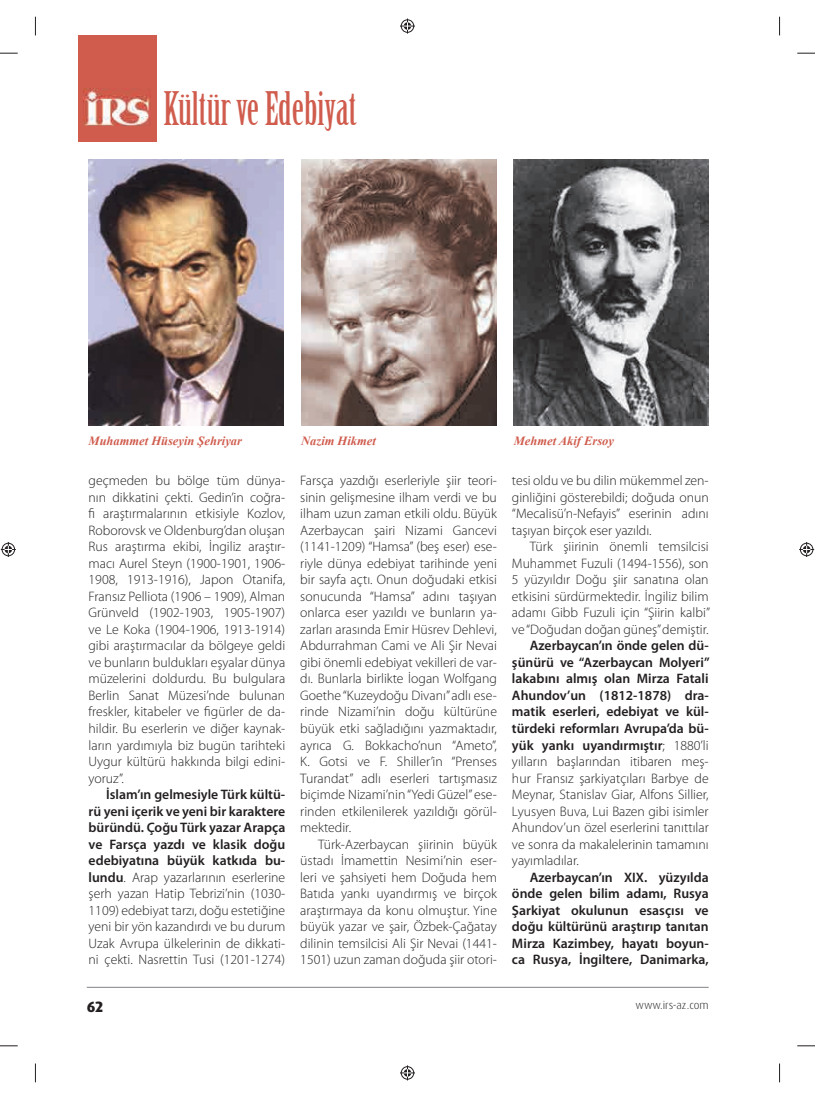
<style>
.page{position:relative;width:815px;height:1099px;background:#fff}
.page>*{position:absolute;margin:0;border:0;box-sizing:border-box;transform-origin:0 0}
.t1{font:45.12px "Birch Std";color:#d05c4d}
.t2{font:800 15px "Dax Pro";color:#231f20}
.t3{font:300 13.75px/16.5px "Myriad Pro";color:#231f20;text-align:justify}
.t4{font:600 13.75px/16.5px "Myriad Pro";color:#231f20;text-align:justify}
.t5{font:italic 700 12.5px "Times New Roman";color:#d05c4d}
.t6{font:300 11.25px "Dax Pro";color:#231f20}
.s1{font-weight:600}
</style>
<div class="page">
<hr style="left:87px;top:986px;width:622px;height:1px;background:#808285">
<img style="left:301px;top:160px;width:195px;height:266px">
<img style="left:514px;top:160px;width:195px;height:266px">
<img style="left:89px;top:160px;width:194px;height:266px">
<div style="left:79px;top:35px;width:78px;height:107px;background:#d05c4d"></div>
<img style="left:84px;top:89px;width:67px;height:36px">
<svg style="left:0;top:52px;width:18px;height:2px"></svg>
<svg style="left:797px;top:52px;width:18px;height:2px"></svg>
<svg style="left:0;top:1045px;width:18px;height:1px"></svg>
<svg style="left:797px;top:1045px;width:18px;height:1px"></svg>
<svg style="left:35px;top:17px;width:1px;height:18px"></svg>
<svg style="left:35px;top:1063px;width:1px;height:19px"></svg>
<svg style="left:779px;top:17px;width:1px;height:18px"></svg>
<svg style="left:779px;top:1063px;width:1px;height:19px"></svg>
<svg style="left:400px;top:19px;width:15px;height:15px"></svg>
<svg style="left:400px;top:1065px;width:15px;height:15px"></svg>
<svg style="left:1px;top:542px;width:15px;height:15px"></svg>
<svg style="left:799px;top:542px;width:15px;height:15px"></svg>
<h1 class="t1" style="left:164px;top:83px;width:195px">Kültür ve Edebiyat</h1>
<p class="t5" style="left:89px;top:432px;width:155px">Muhammet Hüseyin Şehriyar</p>
<p class="t5" style="left:301px;top:432px;width:76px">Nazim Hikmet</p>
<p class="t5" style="left:514px;top:432px;width:102px">Mehmet Akif Ersoy</p>
<p class="t3" style="left:89px;top:473px;width:198px">geçmeden bu bölge tüm dünya&shy;nın dikkatini çekti. Gedin’in coğra&shy;fi araştırmalarının etkisiyle Kozlov, Roborovsk ve Oldenburg’dan oluşan Rus araştırma ekibi, İngiliz araştır&shy;macı Aurel Steyn (1900-1901, 1906- 1908, 1913-1916), Japon Otanifa, Fransız Pelliota (1906 – 1909), Alman Grünveld (1902-1903, 1905-1907) ve Le Koka (1904-1906, 1913-1914) gibi araştırmacılar da bölgeye geldi ve bunların buldukları eşyalar dünya müzelerini doldurdu. Bu bulgulara Berlin Sanat Müzesi’nde bulunan freskler, kitabeler ve figürler de da&shy;hildir. Bu eserlerin ve diğer kaynak&shy;ların yardımıyla biz bugün tarihteki Uygur kültürü hakkında bilgi edini&shy;yoruz”.</p>
<p class="t3" style="left:89px;top:786px;width:198px;text-indent:18px"><span class="s1">İslam’ın gelmesiyle Türk kültü&shy;rü yeni içerik ve yeni bir karaktere büründü. Çoğu Türk yazar Arapça ve Farsça yazdı ve klasik doğu edebiyatına büyük katkıda bu&shy;lundu</span>. Arap yazarlarının eserlerine şerh yazan Hatip Tebrizi’nin (1030- 1109) edebiyat tarzı, doğu estetiğine yeni bir yön kazandırdı ve bu durum Uzak Avrupa ülkelerinin de dikkati&shy;ni çekti. Nasrettin Tusi (1201-1274)</p>
<p class="t3" style="left:300px;top:473px;width:198px">Farsça yazdığı eserleriyle şiir teori&shy;sinin gelişmesine ilham verdi ve bu ilham uzun zaman etkili oldu. Büyük Azerbaycan şairi Nizami Gancevi (1141-1209) “Hamsa” (beş eser) ese&shy;riyle dünya edebiyat tarihinde yeni bir sayfa açtı. Onun doğudaki etkisi sonucunda “Hamsa” adını taşıyan onlarca eser yazıldı ve bunların ya&shy;zarları arasında Emir Hüsrev Dehlevi, Abdurrahman Cami ve Ali Şir Nevai gibi önemli edebiyat vekilleri de var&shy;dı. Bunlarla birlikte İogan Wolfgang Goethe “Kuzeydoğu Divanı” adlı ese&shy;rinde Nizami’nin doğu kültürüne büyük etki sağladığını yazmaktadır, ayrıca G. Bokkacho’nun “Ameto”, K. Gotsi ve F. Shiller’in “Prenses Turandat” adlı eserleri tartışmasız biçimde Nizami’nin “Yedi Güzel” ese&shy;rinden etkilenilerek yazıldığı görül&shy;mektedir.</p>
<p class="t3" style="left:300px;top:836px;width:198px;text-indent:18px">Türk-Azerbaycan şiirinin büyük üstadı İmamettin Nesimi’nin eser&shy;leri ve şahsiyeti hem Doğuda hem Batıda yankı uyandırmış ve birçok araştırmaya da konu olmuştur. Yine büyük yazar ve şair, Özbek-Çağatay dilinin temsilcisi Ali Şir Nevai (1441- 1501) uzun zaman doğuda şiir otori-</p>
<p class="t3" style="left:512px;top:473px;width:198px">tesi oldu ve bu dilin mükemmel zen&shy;ginliğini gösterebildi; doğuda onun “Mecalisü’n-Nefayis” eserinin adını taşıyan birçok eser yazıldı.</p>
<p class="t3" style="left:512px;top:539px;width:200px;text-indent:18px">Türk şiirinin önemli temsilcisi Muhammet Fuzuli (1494-1556), son 5 yüzyıldır Doğu şiir sanatına olan etkisini sürdürmektedir. İngiliz bilim adamı Gibb Fuzuli için “Şiirin kalbi” ve “Doğudan doğan güneş” demiştir.</p>
<p class="t3" style="left:512px;top:638px;width:199px;text-indent:18px"><span class="s1">Azerbaycan’ın önde gelen dü&shy;şünürü ve “Azerbaycan Molyeri” lakabını almış olan Mirza Fatali Ahundov’un (1812-1878) dra&shy;matik eserleri, edebiyat ve kül&shy;türdeki reformları Avrupa’da bü&shy;yük yankı uyandırmıştır</span>; 1880’li yılların başlarından itibaren meş&shy;hur Fransız şarkiyatçıları Barbye de Meynar, Stanislav Giar, Alfons Sillier, Lyusyen Buva, Lui Bazen gibi isimler Ahundov’un özel eserlerini tanıttılar ve sonra da makalelerinin tamamını yayımladılar.</p>
<p class="t4" style="left:512px;top:868px;width:198px;text-indent:18px">Azerbaycan’ın XIX. yüzyılda önde gelen bilim adamı, Rusya Şarkiyat okulunun esasçısı ve doğu kültürünü araştırıp tanıtan Mirza Kazimbey, hayatı boyun&shy;ca Rusya, İngiltere, Danimarka,</p>
<p class="t2" style="left:87px;top:996px;width:18px">62</p>
<p class="t6" style="left:636px;top:997px;width:75px">www.irs-az.com</p>
</div>
